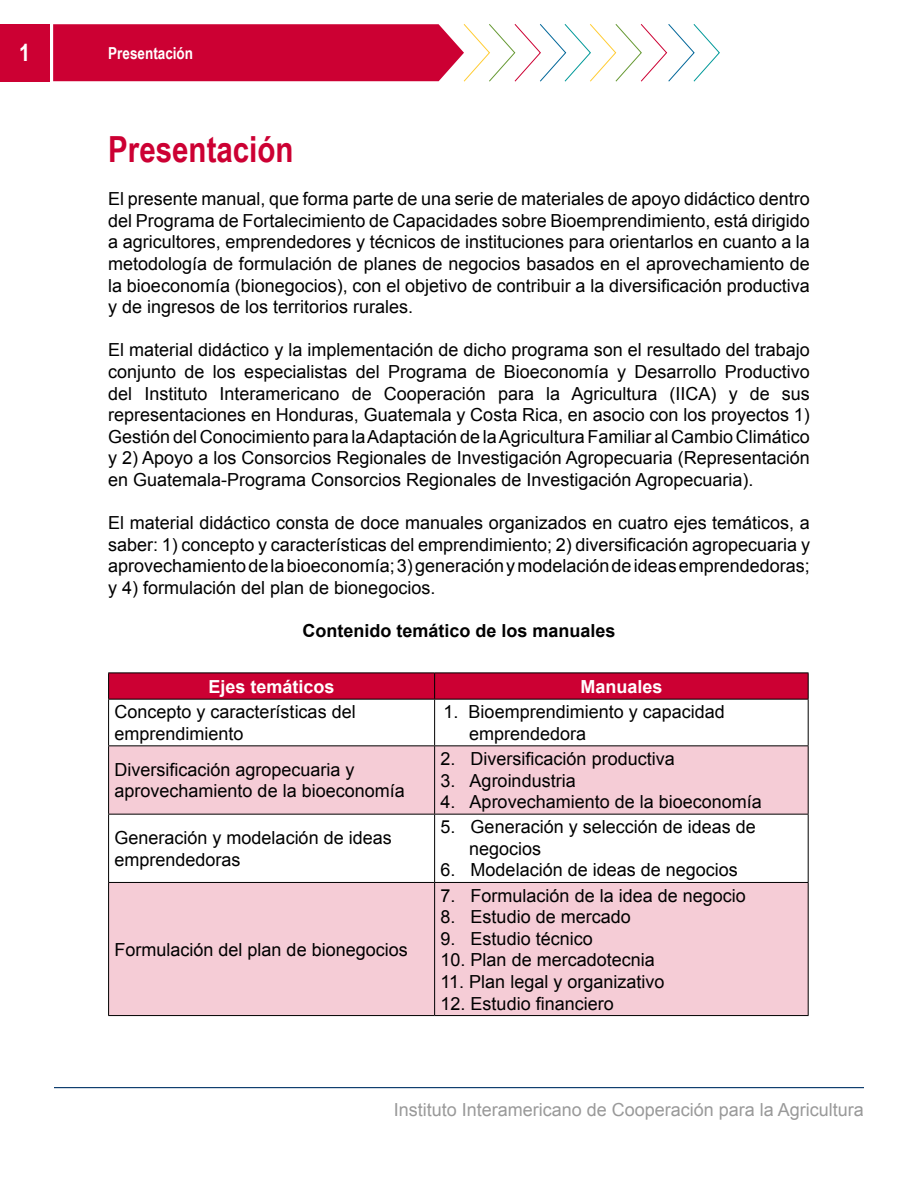
<style>
.page{position:relative;width:918px;height:1188px;background:#fff}
.page>*{position:absolute;margin:0;border:0;box-sizing:border-box;transform-origin:0 0}
.t1{font:700 36px "Arial Narrow";color:#c03}
.t2{font:700 24px "Arial Narrow";color:#fff}
.t3{font:18px/21.6px "Arial";color:#000}
.t4{font:18px "Arial";color:#999}
.t5{font:700 18px "Arial";color:#000}
.t6{font:700 18px "Arial";color:#fff}
.t7{font:700 16.5px "Arial Narrow";color:#fff}
</style>
<div class="page">
<hr style="left:54px;top:1087px;width:810px;height:1px;background:#036">
<svg style="left:53px;top:24px;width:667px;height:58px"></svg>
<div style="left:0;top:24px;width:50px;height:57px;background:#c03"></div>
<svg style="left:109px;top:746px;width:699px;height:269px;fill:#f5ccd6"></svg>
<svg style="left:108px;top:673px;width:701px;height:26px;background:#c50031"></svg>
<hr style="left:108px;top:699px;width:327px;height:1px;background:#000">
<hr style="left:108px;top:700px;width:1px;height:45px;background:#000">
<hr style="left:435px;top:699px;width:374px;height:1px;background:#000">
<hr style="left:434px;top:700px;width:1px;height:45px;background:#000">
<hr style="left:808px;top:700px;width:1px;height:45px;background:#000">
<hr style="left:108px;top:745px;width:327px;height:1px;background:#000">
<hr style="left:108px;top:746px;width:1px;height:68px;background:#000">
<hr style="left:435px;top:745px;width:374px;height:1px;background:#000">
<hr style="left:434px;top:746px;width:1px;height:68px;background:#000">
<hr style="left:808px;top:746px;width:1px;height:68px;background:#000">
<hr style="left:108px;top:814px;width:327px;height:1px;background:#000">
<hr style="left:108px;top:815px;width:1px;height:67px;background:#000">
<hr style="left:435px;top:814px;width:374px;height:1px;background:#000">
<hr style="left:434px;top:815px;width:1px;height:67px;background:#000">
<hr style="left:808px;top:815px;width:1px;height:67px;background:#000">
<hr style="left:108px;top:882px;width:327px;height:1px;background:#000">
<hr style="left:108px;top:883px;width:1px;height:132px;background:#000">
<hr style="left:108px;top:1015px;width:327px;height:1px;background:#000">
<hr style="left:435px;top:882px;width:374px;height:1px;background:#000">
<hr style="left:434px;top:883px;width:1px;height:132px;background:#000">
<hr style="left:808px;top:883px;width:1px;height:132px;background:#000">
<hr style="left:435px;top:1015px;width:374px;height:1px;background:#000">
<h2 class="t2" style="left:19px;top:35px;width:12px">1</h2>
<p class="t7" style="left:108px;top:41px;width:86px">Presentación</p>
<h1 class="t1" style="left:108px;top:122px;width:187px">Presentación</h1>
<p class="t3" style="left:108px;top:188px;width:703px;text-align:justify">El presente manual, que forma parte de una serie de materiales de apoyo didáctico dentro del Programa de Fortalecimiento de Capacidades sobre Bioemprendimiento, está dirigido a agricultores, emprendedores y técnicos de instituciones para orientarlos en cuanto a la metodología de formulación de planes de negocios basados en el aprovechamiento de la bioeconomía (bionegocios), con el objetivo de contribuir a la diversificación productiva y de ingresos de los territorios rurales.</p>
<p class="t3" style="left:108px;top:340px;width:703px;text-align:justify">El material didáctico y la implementación de dicho programa son el resultado del trabajo conjunto de los especialistas del Programa de Bioeconomía y Desarrollo Productivo del Instituto Interamericano de Cooperación para la Agricultura (IICA) y de sus representaciones en Honduras, Guatemala y Costa Rica, en asocio con los proyectos 1)<br>Gestión del Conocimiento para la Adaptación de la Agricultura Familiar al Cambio Climático y 2) Apoyo a los Consorcios Regionales de Investigación Agropecuaria (Representación en Guatemala-Programa Consorcios Regionales de Investigación Agropecuaria).</p>
<p class="t3" style="left:108px;top:512px;width:703px;text-align:justify">El material didáctico consta de doce manuales organizados en cuatro ejes temáticos, a saber: 1) concepto y características del emprendimiento; 2) diversificación agropecuaria y aprovechamiento de la bioeconomía; 3) generación y modelación de ideas emprendedoras; y 4) formulación del plan de bionegocios.</p>
<p class="t5" style="left:303px;top:619px;width:315px">Contenido temático de los manuales</p>
<p class="t6" style="left:209px;top:674px;width:128px">Ejes temáticos</p>
<p class="t6" style="left:580px;top:674px;width:84px">Manuales</p>
<p class="t3" style="left:115px;top:701px;width:243px">Concepto y características del emprendimiento</p>
<p class="t3" style="left:469px;top:701px;width:257px;text-indent:-26px">1. Bioemprendimiento y capacidad emprendedora</p>
<p class="t3" style="left:115px;top:759px;width:292px">Diversificación agropecuaria y aprovechamiento de la bioeconomía</p>
<p class="t3" style="left:441px;top:748px;width:236px">2. Diversificación productiva</p>
<p class="t3" style="left:441px;top:770px;width:137px">3. Agroindustria</p>
<p class="t3" style="left:441px;top:791px;width:323px">4. Aprovechamiento de la bioeconomía</p>
<p class="t3" style="left:115px;top:827px;width:279px">Generación y modelación de ideas emprendedoras</p>
<p class="t3" style="left:469px;top:816px;width:288px;text-indent:-28px">5. Generación y selección de ideas de negocios</p>
<p class="t3" style="left:441px;top:860px;width:299px">6. Modelación de ideas de negocios</p>
<p class="t3" style="left:115px;top:939px;width:295px">Formulación del plan de bionegocios</p>
<p class="t3" style="left:441px;top:885px;width:307px">7. Formulación de la idea de negocio</p>
<p class="t3" style="left:441px;top:906px;width:192px">8. Estudio de mercado</p>
<p class="t3" style="left:441px;top:928px;width:154px">9. Estudio técnico</p>
<p class="t3" style="left:441px;top:949px;width:216px">10. Plan de mercadotecnia</p>
<p class="t3" style="left:441px;top:971px;width:225px">11. Plan legal y organizativo</p>
<p class="t3" style="left:441px;top:993px;width:175px">12. Estudio financiero</p>
<p class="t4" style="left:394px;top:1098px;width:472px">Instituto Interamericano de Cooperación para la Agricultura</p>
</div>
